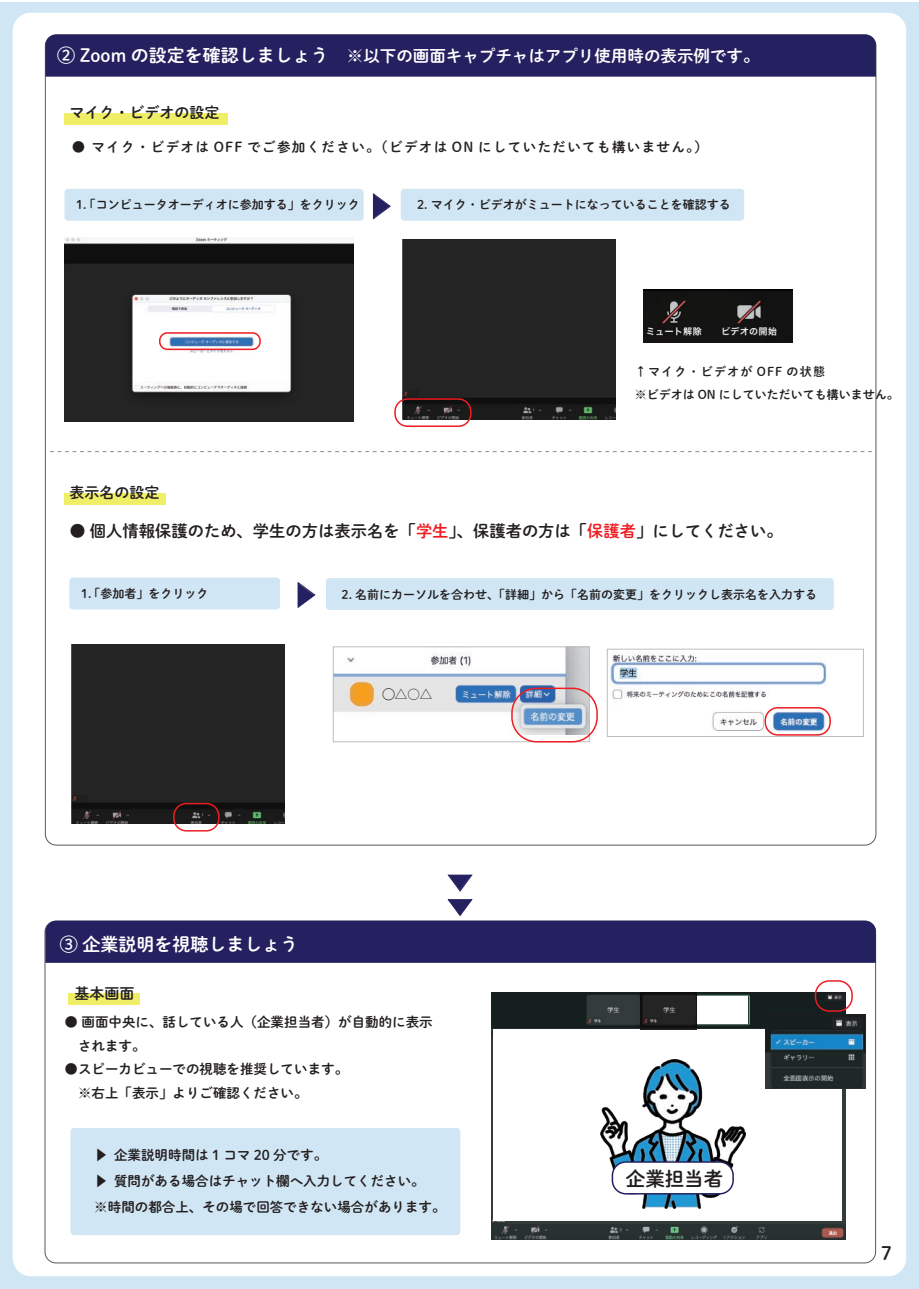
<style>
.page{position:relative;width:919px;height:1289px;background:#fff}
.page>*{position:absolute;margin:0;border:0;box-sizing:border-box;transform-origin:0 0}
.t1{font:25.65px "Koz Go Pr 6 N";color:#252161}
.t2{font:24.45px "Koz Go Pr 6 N";color:#252161}
.t3{font:19.5px "DNP Shuei M Go Std B";color:#231f20}
.t4{font:18.6px "DNP Shuei M Go Std B";color:#231f20}
.t5{font:18px "DNP Shuei M Go Std B";color:#fff}
.t6{font:16.5px "DNP Shuei M Go Std B";color:#fff}
.t7{font:16.35px "DNP Shuei M Go Std B";color:#231f20}
.t8{font:15px "DNP Shuei M Go Std B";color:#231f20}
.t9{font:13.5px/23.7px "DNP Shuei M Go Std B";color:#231f20}
.t10{font:13.5px "DNP Shuei M Go Std B";letter-spacing:.1em;color:#231f20}
.t11{font:12.45px "Koz Go Pr 6 N";color:#231f20}
.t12{font:12px/22.8px "DNP Shuei M Go Std B";color:#231f20}
.s1{font-family:"Koz Go Pr 6 N";font-size:25.65px;color:#252161}
.s2{color:#ee1d23}
.s3{font-family:"DNP Shuei M Go Std B"}
.s4{font-family:"Koz Go Pr 6 N"}
</style>
<div class="page">
<div style="left:0;top:2px;width:918px;height:1286px;background:#d1e6f4"></div>
<div style="left:13px;top:13px;width:893px;height:1263px;background:#fff;border-radius:18px"></div>
<div style="left:45px;top:34px;width:830px;height:43px;background:#252161"></div>
<div style="left:64px;top:114px;width:164px;height:11px;background:#f0ed67"></div>
<img style="left:64px;top:237px;width:289px;height:184px">
<div style="left:159px;top:332px;width:102px;height:18px;border:2px solid #ee1d23;border-radius:8px"></div>
<div style="left:64px;top:189px;width:299px;height:32px;background:#d1e6f4;border-radius:4px"></div>
<svg style="left:373px;top:193px;width:18px;height:26px"></svg>
<div style="left:400px;top:189px;width:344px;height:32px;background:#d1e6f4;border-radius:4px"></div>
<img style="left:643px;top:290px;width:149px;height:52px">
<img style="left:403px;top:240px;width:212px;height:179px">
<div style="left:394px;top:398px;width:77px;height:29px;border:2px solid #ee1d23;border-radius:13px"></div>
<div style="left:534px;top:277px;width:77px;height:45px;background:#242424"></div>
<div style="left:64px;top:493px;width:102px;height:12px;background:#f0ed67"></div>
<svg style="left:50px;top:451px;width:821px;height:1px"></svg>
<img style="left:71px;top:644px;width:213px;height:179px">
<div style="left:173px;top:802px;width:46px;height:29px;border:2px solid #ee1d23;border-radius:13px"></div>
<div style="left:202px;top:682px;width:77px;height:44px;background:#242424"></div>
<div style="left:69px;top:577px;width:211px;height:32px;background:#d1e6f4;border-radius:4px"></div>
<svg style="left:297px;top:581px;width:19px;height:27px"></svg>
<div style="left:326px;top:578px;width:507px;height:32px;background:#d1e6f4;border-radius:4px"></div>
<svg style="left:79px;top:795px;width:7px;height:5px"></svg>
<div style="left:410px;top:391px;width:8px;height:5px;background:#1e1f1e"></div>
<img style="left:335px;top:648px;width:252px;height:86px">
<div style="left:377px;top:682px;width:67px;height:22px;background:#e4e4e5;border-radius:9px"></div>
<div style="left:355px;top:685px;width:14px;height:16px;background:#f79e1c"></div>
<div style="left:333px;top:646px;width:256px;height:96px;border:1px solid #bcbdc0"></div>
<div style="left:511px;top:687px;width:86px;height:55px;border:2px solid #ee1d23;border-radius:25px"></div>
<svg style="left:447px;top:874px;width:26px;height:18px"></svg>
<svg style="left:45px;top:899px;width:830px;height:63px"></svg>
<img style="left:607px;top:648px;width:223px;height:86px">
<div style="left:607px;top:649px;width:256px;height:87px;border:1px solid #bcbdc0"></div>
<div style="left:764px;top:707px;width:66px;height:28px;border:2px solid #ee1d23;border-radius:12px"></div>
<div style="left:68px;top:992px;width:72px;height:12px;background:#f0ed67"></div>
<img style="left:491px;top:992px;width:354px;height:247px">
<div style="left:493px;top:1029px;width:349px;height:191px;background:#fff"></div>
<div style="left:697px;top:996px;width:50px;height:28px;background:#fff"></div>
<img style="left:640px;top:992px;width:56px;height:37px">
<img style="left:600px;top:1059px;width:145px;height:149px">
<div style="left:612px;top:1161px;width:121px;height:32px;background:#fff;border-radius:13px"></div>
<div style="left:611px;top:1161px;width:122px;height:33px;border:2px solid #252161;border-radius:13px"></div>
<img style="left:765px;top:1014px;width:100px;height:74px">
<div style="left:814px;top:980px;width:38px;height:31px;border:2px solid #ee1d23;border-radius:14px"></div>
<div style="left:70px;top:1127px;width:390px;height:107px;background:#d1e6f4;border-radius:4px"></div>
<h3 class="t5" style="left:57px;top:42px;width:273px">② Zoom の設定を確認しましょう</h3>
<h3 class="t6" style="left:347px;top:44px;width:414px">※以下の画面キャプチャはアプリ使用時の表示例です。</h3>
<p class="t8" style="left:69px;top:101px;width:152px">マイク・ビデオの設定</p>
<p class="t10" style="left:72px;top:137px;width:637px">● マイク・ビデオは OFF でご参加ください。（ビデオは ON にしていただいても構いません。）</p>
<p class="t12" style="left:76px;top:193px;width:656px">1. 「コンピュータオーディオに参加する」をクリック <span class="s1">▶</span> 2. マイク・ビデオがミュートになっていることを確認する</p>
<p class="t12" style="left:634px;top:360px;width:265px">↑マイク・ビデオが OFF の状態<br>※ビデオは ON にしていただいても構いません。</p>
<p class="t8" style="left:69px;top:481px;width:92px">表示名の設定</p>
<h3 class="t7" style="left:69px;top:518px;width:715px">● 個人情報保護のため、学生の方は表示名を「<span class="s2">学生</span>」、保護者の方は「<span class="s2">保護者</span>」にしてください。</h3>
<p class="t12" style="left:81px;top:581px;width:129px">1. 「参加者」をクリック</p>
<h1 class="t1" style="left:292px;top:581px;width:27px">▶</h1>
<p class="t12" style="left:341px;top:582px;width:477px">2. 名前にカーソルを合わせ、「詳細」から「名前の変更」をクリックし表示名を入力する</p>
<p class="t11" style="left:382px;top:687px;width:51px"><span class="s3">◯</span>△○△</p>
<h2 class="t2" style="left:473px;top:869px;width:50px;rotate:90deg">▶▶</h2>
<h3 class="t5" style="left:60px;top:930px;width:240px">③ 企業説明を視聴しましょう</h3>
<p class="t8" style="left:75px;top:981px;width:62px">基本画面</p>
<p class="t9" style="left:64px;top:1009px;width:370px">● 画面中央に、話している人（企業担当者）が自動的に表示　されます。</p>
<p class="t9" style="left:64px;top:1056px;width:285px">●スピーカビューでの視聴を推奨しています。　※右上「表示」よりご確認ください。</p>
<p class="t9" style="left:94px;top:1141px;width:352px;line-height:26.1px"><span class="s4">▶</span> 企業説明時間は 1 コマ 20 分です。<br><span class="s4">▶</span> 質問がある場合はチャット欄へ入力してください。　※時間の都合上、その場で回答できない場合があります。</p>
<h3 class="t3" style="left:625px;top:1164px;width:99px">企業担当者</h3>
<h3 class="t4" style="left:881px;top:1238px;width:12px">7</h3>
</div>
